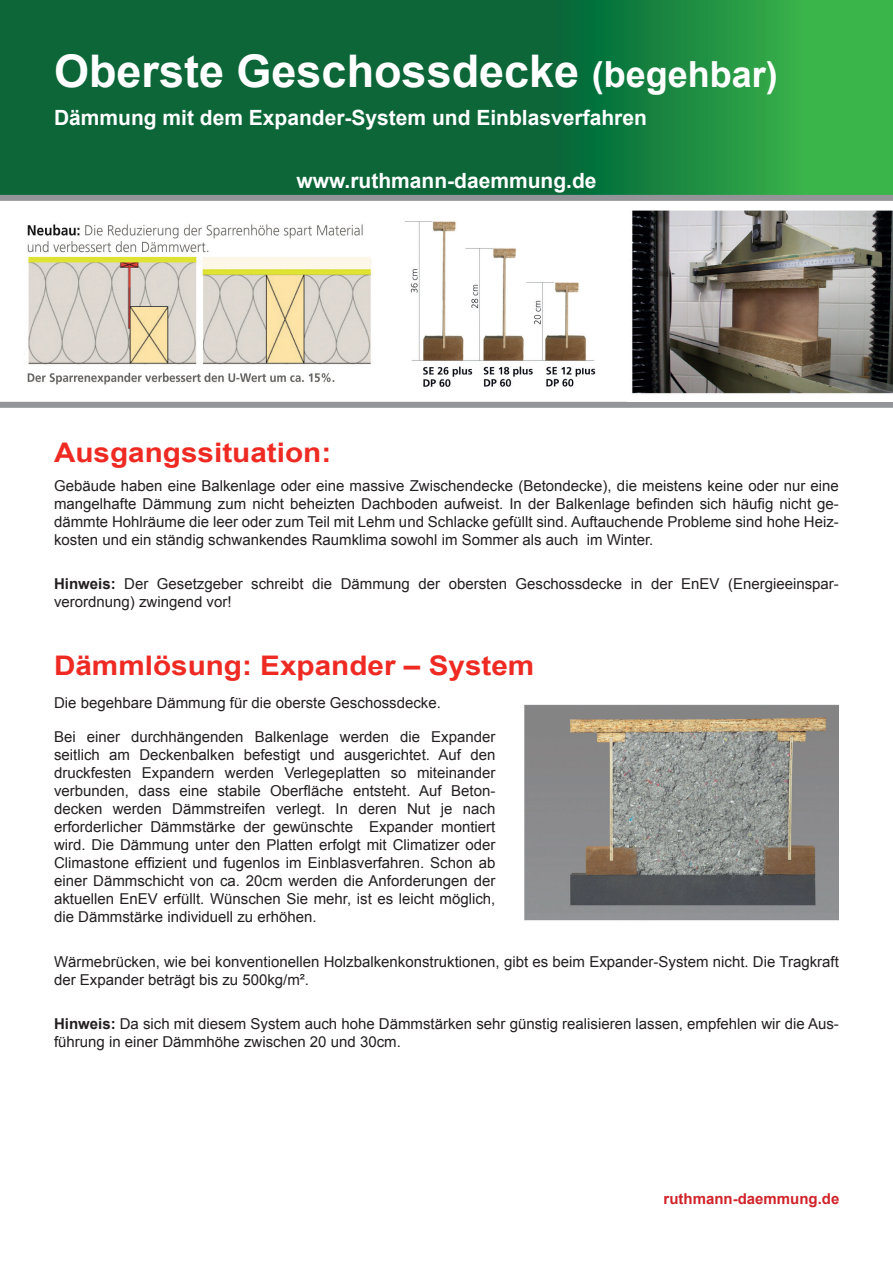
<style>
.page{position:relative;width:893px;height:1263px;background:#fff}
.page>*{position:absolute;margin:0;border:0;box-sizing:border-box;transform-origin:0 0}
.t1{font:700 45px "Arial";color:#fff}
.t2{font:700 27px "Arial";color:#ee2a23;scale:1.1 1}
.t3{font:700 21px "Arial";color:#fff}
.t4{font:15px/18px "Arial";color:#231f20}
.t5{font:700 15px "Arial";color:#d1232a}
.s1{font-size:36px}
.s2{font-weight:700}
</style>
<div class="page">
<svg style="left:0;top:0;width:893px;height:195px;background:#15783c"></svg>
<img style="left:524px;top:704px;width:315px;height:217px">
<div style="left:0;top:195px;width:893px;height:6px;background:#939598"></div>
<div style="left:0;top:402px;width:893px;height:6px;background:#939598"></div>
<img style="left:405px;top:221px;width:191px;height:166px">
<img style="left:632px;top:210px;width:261px;height:184px">
<img style="left:24px;top:224px;width:348px;height:161px">
<p class="t1" style="left:54px;top:41px;width:725px">Oberste Geschossdecke <span class="s1">(begehbar)</span></p>
<p class="t3" style="left:54px;top:103px;width:594px">Dämmung mit dem Expander-System und Einblasverfahren</p>
<p class="t3" style="left:296px;top:166px;width:302px">www.ruthmann-daemmung.de</p>
<p class="t2" style="left:54px;top:435px;width:254px">Ausgangssituation:</p>
<p class="t4" style="left:54px;top:477px;width:786px;text-align:justify">Gebäude haben eine Balkenlage oder eine massive Zwischendecke (Betondecke), die meistens keine oder nur eine mangelhafte Dämmung zum nicht beheizten Dachboden aufweist. In der Balkenlage befinden sich häufig nicht ge&shy;dämmte Hohlräume die leer oder zum Teil mit Lehm und Schlacke gefüllt sind. Auftauchende Probleme sind hohe Heiz&shy;kosten und ein ständig schwankendes Raumklima sowohl im Sommer als auch im Winter.</p>
<p class="t4" style="left:54px;top:575px;width:786px"><span class="s2">Hinweis:</span> Der Gesetzgeber schreibt die Dämmung der obersten Geschossdecke in der EnEV (Energieeinspar&shy;verordnung) zwingend vor!</p>
<p class="t2" style="left:54px;top:648px;width:438px">Dämmlösung: Expander – System</p>
<p class="t4" style="left:54px;top:694px;width:388px">Die begehbare Dämmung für die oberste Geschossdecke.</p>
<p class="t4" style="left:54px;top:728px;width:443px;text-align:justify">Bei einer durchhängenden Balkenlage werden die Expander seitlich am Deckenbalken befestigt und ausgerichtet. Auf den druckfesten Expandern werden Verlegeplatten so miteinander verbunden, dass eine stabile Oberfläche entsteht. Auf Beton&shy;decken werden Dämmstreifen verlegt. In deren Nut je nach erforderlicher Dämmstärke der gewünschte Expander montiert wird. Die Dämmung unter den Platten erfolgt mit Climatizer oder Climastone effizient und fugenlos im Einblasverfahren. Schon ab einer Dämmschicht von ca. 20cm werden die Anforderungen der aktuellen EnEV erfüllt. Wünschen Sie mehr, ist es leicht möglich, die Dämmstärke individuell zu erhöhen.</p>
<p class="t4" style="left:54px;top:953px;width:786px">Wärmebrücken, wie bei konventionellen Holzbalkenkonstruktionen, gibt es beim Expander-System nicht. Die Tragkraft der Expander beträgt bis zu 500kg/m².</p>
<p class="t4" style="left:54px;top:1015px;width:786px"><span class="s2">Hinweis:</span> Da sich mit diesem System auch hohe Dämmstärken sehr günstig realisieren lassen, empfehlen wir die Aus&shy;führung in einer Dämmhöhe zwischen 20 und 30cm.</p>
<p class="t5" style="left:664px;top:1189px;width:177px">ruthmann-daemmung.de</p>
</div>
